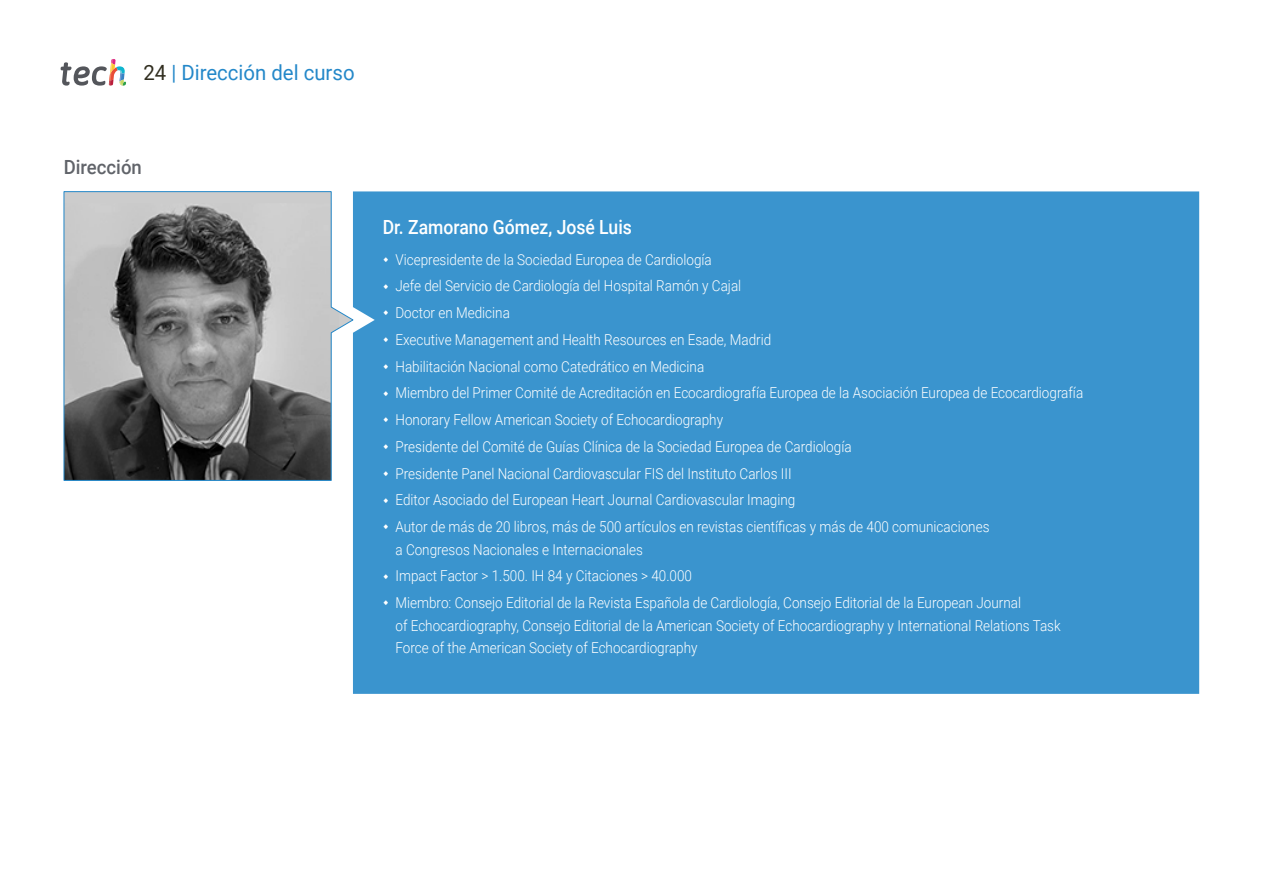
<style>
.page{position:relative;width:1263px;height:893px;background:#fff}
.page>*{position:absolute;margin:0;border:0;box-sizing:border-box;transform-origin:0 0}
.t1{font:21px "Roboto";color:#2488c9}
.t2{font:500 19.5px "Roboto";color:#fff;scale:.9 1}
.t3{font:500 19.5px "Roboto";color:#61646a;scale:.95 1}
.t4{font:300 15px/26.7px "Roboto";color:#fff;scale:.9 1}
.s1{color:#312e20}
</style>
<div class="page">
<svg style="left:61px;top:59px;width:65px;height:27px"></svg>
<div style="left:353px;top:191px;width:846px;height:503px;background:#3a94ce"></div>
<svg style="left:64px;top:191px;width:290px;height:290px;background:#88898a"></svg>
<svg style="left:384px;top:257px;width:4px;height:5px"></svg>
<svg style="left:384px;top:284px;width:4px;height:5px"></svg>
<svg style="left:384px;top:310px;width:4px;height:5px"></svg>
<svg style="left:384px;top:337px;width:4px;height:5px"></svg>
<svg style="left:384px;top:364px;width:4px;height:5px"></svg>
<svg style="left:384px;top:391px;width:4px;height:5px"></svg>
<svg style="left:384px;top:417px;width:4px;height:5px"></svg>
<svg style="left:384px;top:444px;width:4px;height:5px"></svg>
<svg style="left:384px;top:471px;width:4px;height:5px"></svg>
<svg style="left:384px;top:498px;width:4px;height:5px"></svg>
<svg style="left:384px;top:524px;width:4px;height:5px"></svg>
<svg style="left:384px;top:574px;width:4px;height:5px"></svg>
<svg style="left:384px;top:600px;width:4px;height:5px"></svg>
<h1 class="t1" style="left:144px;top:57px;width:213px"><span class="s1">24</span> | Dirección del curso</h1>
<h2 class="t3" style="left:64px;top:154px;width:84px">Dirección</h2>
<h2 class="t2" style="left:383px;top:213px;width:278px">Dr. Zamorano Gómez, José Luis</h2>
<p class="t4" style="left:395px;top:245px;width:766px">Vicepresidente de la Sociedad Europea de Cardiología<br>Jefe del Servicio de Cardiología del Hospital Ramón y Cajal<br>Doctor en Medicina<br>Executive Management and Health Resources en Esade, Madrid<br>Habilitación Nacional como Catedrático en Medicina<br>Miembro del Primer Comité de Acreditación en Ecocardiografía Europea de la Asociación Europea de Ecocardiografía Honorary Fellow American Society of Echocardiography<br>Presidente del Comité de Guías Clínica de la Sociedad Europea de Cardiología<br>Presidente Panel Nacional Cardiovascular FIS del Instituto Carlos III<br>Editor Asociado del European Heart Journal Cardiovascular Imaging<br>Autor de más de 20 libros, más de 500 artículos en revistas científicas y más de 400 comunicaciones</p>
<p class="t4" style="left:395px;top:535px;width:696px">a Congresos Nacionales e Internacionales<br>Impact Factor &gt; 1.500. IH 84 y Citaciones &gt; 40.000<br>Miembro: Consejo Editorial de la Revista Española de Cardiología, Consejo Editorial de la European Journal</p>
<p class="t4" style="left:395px;top:613px;width:741px;line-height:22.5px">of Echocardiography, Consejo Editorial de la American Society of Echocardiography y International Relations Task<br>Force of the American Society of Echocardiography</p>
</div>
